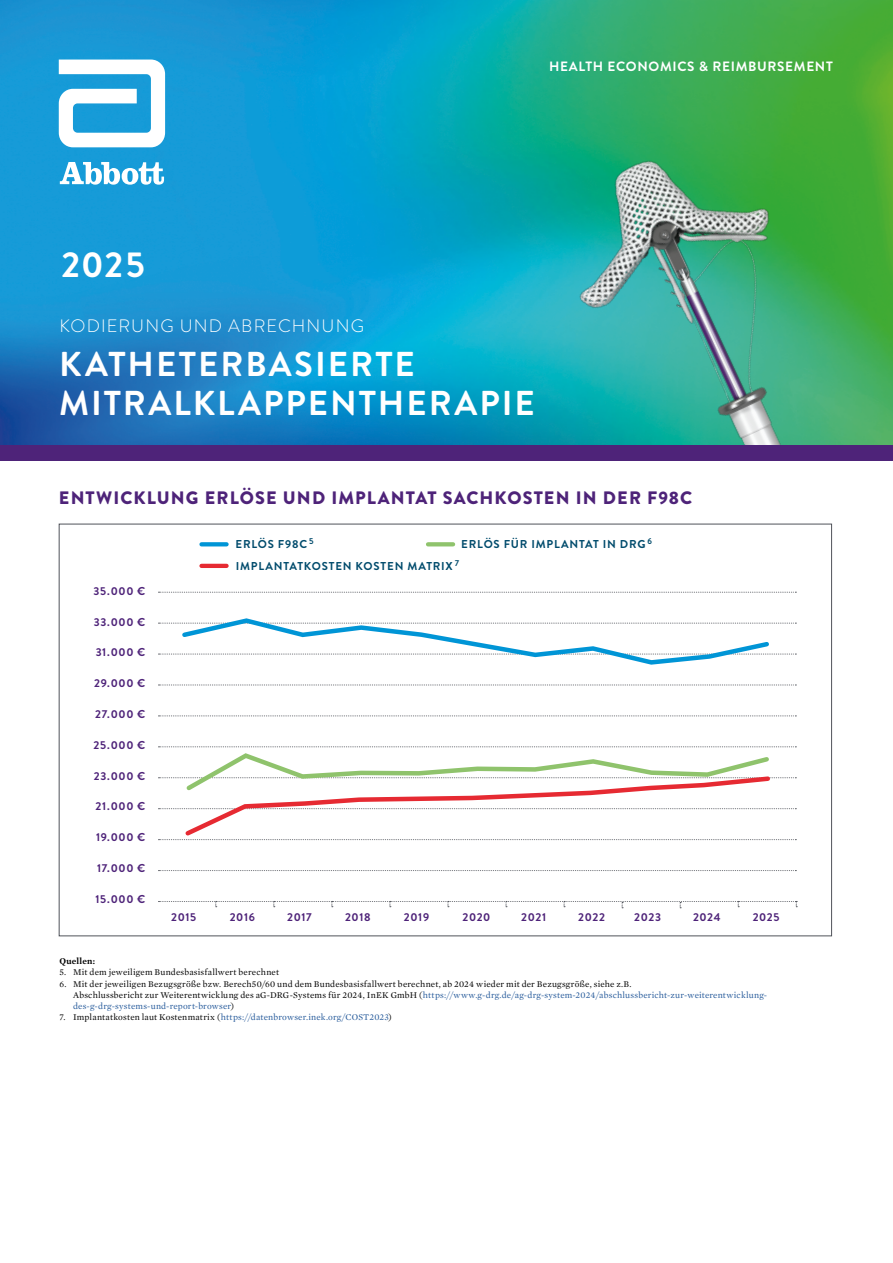
<style>
.page{position:relative;width:893px;height:1263px;background:#fff}
.page>*{position:absolute;margin:0;border:0;box-sizing:border-box;transform-origin:0 0}
.t1{font:700 36px "Brandon Grotesque";color:#fff}
.t2{font:700 34.5px/39px "Brandon Grotesque";letter-spacing:.06em;color:#fff}
.t3{font:900 18px "Brandon Grotesque";letter-spacing:.06em;color:#4e2379}
.t4{font:300 18px "Brandon Grotesque";letter-spacing:.065em;color:#fff}
.t5{font:700 13.5px "Brandon Grotesque";letter-spacing:.05em;color:#fff}
.t6{font:700 11.4px "Brandon Grotesque";letter-spacing:.06em;color:#4e2379}
.t7{font:700 11.4px "Brandon Grotesque";letter-spacing:.07em;color:#004b6c}
.t8{font:9px/11.2px "Mercury Text G1";letter-spacing:.02em;color:#000}
.t9{font:9px "Mercury Text G1";letter-spacing:.02em;color:#275b9b}
.t10{font:600 9px "Mercury Text G1";letter-spacing:.02em;color:#000}
.s1{color:#275b9b}
.s2{color:#000}
</style>
<div class="page">
<svg style="left:158px;top:592px;width:638px;height:1px"></svg>
<svg style="left:158px;top:684px;width:638px;height:1px"></svg>
<svg style="left:158px;top:715px;width:638px;height:1px"></svg>
<svg style="left:158px;top:870px;width:638px;height:1px"></svg>
<svg style="left:158px;top:618px;width:638px;height:47px"></svg>
<svg style="left:158px;top:746px;width:638px;height:94px"></svg>
<svg style="left:201px;top:542px;width:26px;height:4px"></svg>
<svg style="left:428px;top:542px;width:25px;height:4px"></svg>
<hr style="left:201px;top:564px;width:26px;height:4px;background:#e62a32">
<svg style="left:158px;top:901px;width:639px;height:7px"></svg>
<img style="left:0;top:0;width:893px;height:445px">
<img style="left:477px;top:59px;width:416px;height:386px">
<svg style="left:59px;top:60px;width:106px;height:87px"></svg>
<svg style="left:60px;top:162px;width:104px;height:23px"></svg>
<div style="left:0;top:445px;width:893px;height:15px;background:#4e2379"></div>
<h3 class="t5" style="left:549px;top:57px;width:285px">HEALTH ECONOMICS &amp; REIMBURSEMENT</h3>
<h1 class="t1" style="left:61px;top:239px;width:85px">2025</h1>
<h3 class="t4" style="left:60px;top:313px;width:306px">KODIERUNG UND ABRECHNUNG</h3>
<h2 class="t2" style="left:59px;top:345px;width:477px">KATHETERBASIERTE<br>MITRALKLAPPENTHERAPIE</h2>
<h3 class="t3" style="left:59px;top:485px;width:635px">ENTWICKLUNG ERLÖSE UND IMPLANTAT SACHKOSTEN IN DER F98C</h3>
<p class="t7" style="left:236px;top:536px;width:80px">ERLÖS F98C<sup>5</sup></p>
<p class="t7" style="left:461px;top:536px;width:192px">ERLÖS FÜR IMPLANTAT IN DRG<sup>6</sup></p>
<p class="t6" style="left:94px;top:583px;width:53px">35.000 €</p>
<p class="t6" style="left:94px;top:614px;width:53px">33.000 €</p>
<p class="t6" style="left:96px;top:644px;width:51px">31.000 €</p>
<p class="t6" style="left:94px;top:675px;width:53px">29.000 €</p>
<p class="t6" style="left:95px;top:706px;width:52px">27.000 €</p>
<p class="t6" style="left:94px;top:737px;width:53px">25.000 €</p>
<p class="t6" style="left:94px;top:768px;width:53px">23.000 €</p>
<p class="t6" style="left:96px;top:798px;width:51px">21.000 €</p>
<p class="t6" style="left:96px;top:829px;width:51px">19.000 €</p>
<p class="t6" style="left:97px;top:860px;width:50px">17.000 €</p>
<p class="t6" style="left:96px;top:891px;width:51px">15.000 €</p>
<p class="t7" style="left:236px;top:558px;width:225px">IMPLANTATKOSTEN KOSTEN MATRIX <sup>7</sup></p>
<p class="t6" style="left:171px;top:909px;width:27px">2015</p>
<p class="t6" style="left:230px;top:909px;width:27px">2016</p>
<p class="t6" style="left:287px;top:909px;width:26px">2017</p>
<p class="t6" style="left:345px;top:909px;width:27px">2018</p>
<p class="t6" style="left:404px;top:909px;width:27px">2019</p>
<p class="t6" style="left:463px;top:909px;width:29px">2020</p>
<p class="t6" style="left:521px;top:909px;width:26px">2021</p>
<p class="t6" style="left:578px;top:909px;width:28px">2022</p>
<p class="t6" style="left:634px;top:909px;width:28px">2023</p>
<p class="t6" style="left:693px;top:909px;width:29px">2024</p>
<p class="t6" style="left:753px;top:909px;width:28px">2025</p>
<p class="t10" style="left:60px;top:954px;width:37px">Quellen:</p>
<p class="t8" style="left:60px;top:966px;width:221px">5. Mit dem jeweiligem Bundesbasisfallwert berechnet</p>
<p class="t8" style="left:73px;top:977px;width:696px;text-indent:-14px">6. Mit der jeweiligen Bezugsgröße bzw. Berech50/60 und dem Bundesbasisfallwert berechnet, ab 2024 wieder mit der Bezugsgröße, siehe z.B.<br>Abschlussbericht zur Weiterentwicklung des aG-DRG-Systems für 2024, InEK GmbH (<span class="s1">https://www.g-drg.de/ag-drg-system-2024/abschlussbericht-zur-weiterentwicklung&shy;des-g-drg-systems-und-report-browser</span>)</p>
<p class="t9" style="left:60px;top:1011px;width:334px"><span class="s2">7. Implantatkosten laut Kostenmatrix (</span>https://datenbrowser.inek.org/COST2023<span class="s2">)</span></p>
</div>
